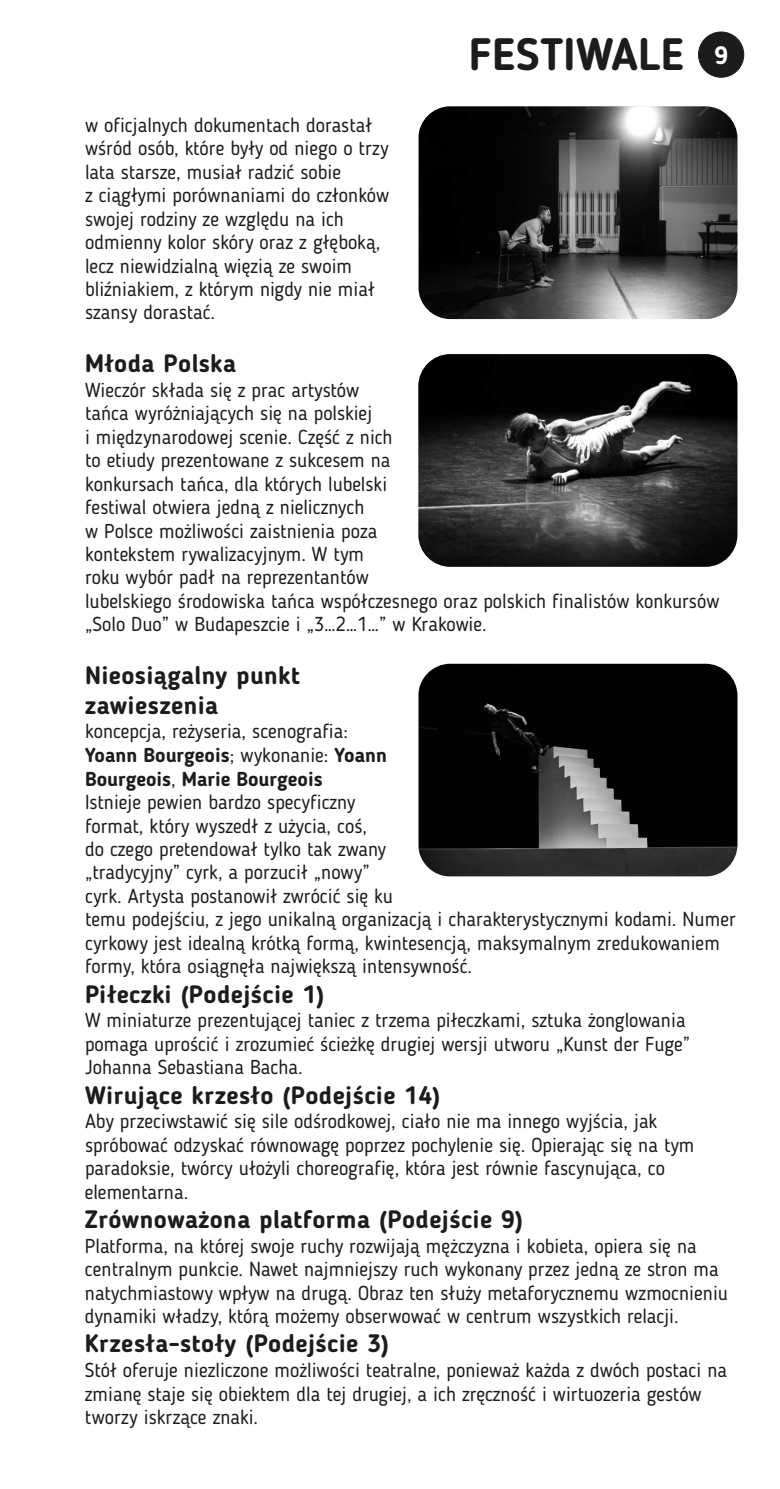
<style>
.page{position:relative;width:780px;height:1489px;background:#fff}
.page>*{position:absolute;margin:0;border:0;box-sizing:border-box;transform-origin:0 0}
.t1{font:700 45px "Blogger Sans";color:#1c1c1c}
.t2{font:700 25px/29.5px "Blogger Sans";letter-spacing:.015em;color:#1c1c1c}
.t3{font:20px/23.5px "Blogger Sans";color:#1c1c1c}
.s1{font-weight:700}
</style>
<div class="page">
<div style="left:698px;top:32px;width:46px;height:45px;background:#1c1c1c;border:1px solid #1c1c1c;border-radius:50%"></div>
<img style="left:418px;top:106px;width:319px;height:213px;border-radius:32px">
<img style="left:418px;top:354px;width:319px;height:213px;border-radius:32px">
<img style="left:418px;top:663px;width:319px;height:213px;border-radius:32px">
<h1 class="t1" style="left:469px;top:36px;width:261px">FESTIWALE <sup>9</sup></h1>
<p class="t3" style="left:85px;top:115px;width:305px">w oficjalnych dokumentach dorastał wśród osób, które były od niego o trzy lata starsze, musiał radzić sobie<br>z ciągłymi porównaniami do członków swojej rodziny ze względu na ich odmienny kolor skóry oraz z głęboką, lecz niewidzialną więzią ze swoim bliźniakiem, z którym nigdy nie miał szansy dorastać.</p>
<p class="t2" style="left:85px;top:351px;width:153px">Młoda Polska</p>
<p class="t3" style="left:85px;top:380px;width:636px">Wieczór składa się z prac artystów<br>tańca wyróżniających się na polskiej<br>i międzynarodowej scenie. Część z nich<br>to etiudy prezentowane z sukcesem na<br>konkursach tańca, dla których lubelski<br>festiwal otwiera jedną z nielicznych<br>w Polsce możliwości zaistnienia poza<br>kontekstem rywalizacyjnym. W tym<br>roku wybór padł na reprezentantów<br>lubelskiego środowiska tańca współczesnego oraz polskich finalistów konkursów „Solo Duo” w Budapeszcie i „3…2…1…” w Krakowie.</p>
<p class="t2" style="left:85px;top:663px;width:216px">Nieosiągalny punkt zawieszenia</p>
<p class="t3" style="left:85px;top:721px;width:652px">koncepcja, reżyseria, scenografia:<br><span class="s1">Yoann Bourgeois</span>; wykonanie: <span class="s1">Yoann<br>Bourgeois</span>, <span class="s1">Marie Bourgeois<br></span>Istnieje pewien bardzo specyficzny<br>format, który wyszedł z użycia, coś,<br>do czego pretendował tylko tak zwany<br>„tradycyjny” cyrk, a porzucił „nowy”<br>cyrk. Artysta postanowił zwrócić się ku<br>temu podejściu, z jego unikalną organizacją i charakterystycznymi kodami. Numer cyrkowy jest idealną krótką formą, kwintesencją, maksymalnym zredukowaniem formy, która osiągnęła największą intensywność.</p>
<p class="t2" style="left:85px;top:981px;width:241px">Piłeczki (Podejście 1)</p>
<p class="t3" style="left:85px;top:1010px;width:606px">W miniaturze prezentującej taniec z trzema piłeczkami, sztuka żonglowania pomaga uprościć i zrozumieć ścieżkę drugiej wersji utworu „Kunst der Fuge”<br>Johanna Sebastiana Bacha.</p>
<p class="t2" style="left:85px;top:1082px;width:356px">Wirujące krzesło (Podejście 14)</p>
<p class="t3" style="left:85px;top:1111px;width:611px">Aby przeciwstawić się sile odśrodkowej, ciało nie ma innego wyjścia, jak spróbować odzyskać równowagę poprzez pochylenie się. Opierając się na tym paradoksie, twórcy ułożyli choreografię, która jest równie fascynująca, co elementarna.</p>
<p class="t2" style="left:85px;top:1206px;width:439px">Zrównoważona platforma (Podejście 9)</p>
<p class="t3" style="left:85px;top:1235px;width:644px">Platforma, na której swoje ruchy rozwijają mężczyzna i kobieta, opiera się na centralnym punkcie. Nawet najmniejszy ruch wykonany przez jedną ze stron ma natychmiastowy wpływ na drugą. Obraz ten służy metaforycznemu wzmocnieniu dynamiki władzy, którą możemy obserwować w centrum wszystkich relacji.</p>
<p class="t2" style="left:85px;top:1330px;width:305px">Krzesła-stoły (Podejście 3)</p>
<p class="t3" style="left:85px;top:1359px;width:643px">Stół oferuje niezliczone możliwości teatralne, ponieważ każda z dwóch postaci na zmianę staje się obiektem dla tej drugiej, a ich zręczność i wirtuozeria gestów tworzy iskrzące znaki.</p>
</div>
